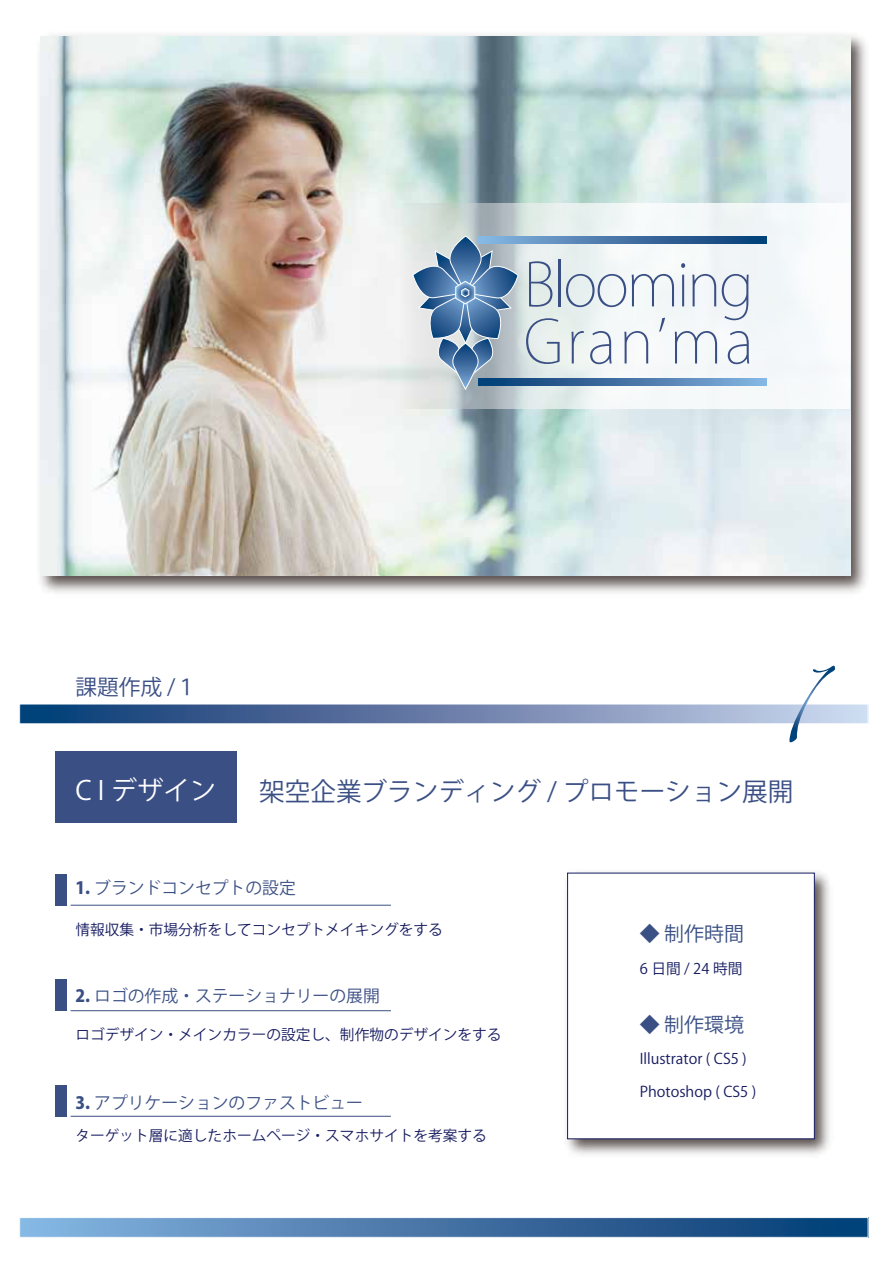
<style>
.page{position:relative;width:893px;height:1263px;background:#fff}
.page>*{position:absolute;margin:0;border:0;box-sizing:border-box;transform-origin:0 0}
.t1{font:200 59.25px/57px "Koz Go Pr 6 N";letter-spacing:-.04em;color:#3a4f84}
.t2{font:26.25px "Koz Go Pro";color:#fff}
.t3{font:25.65px "Koz Go Pro";color:#3a4f84}
.t4{font:21.75px "Koz Go Pro";color:#3a4f84}
.t5{font:19.95px "Koz Go Pro";color:#3a4f84}
.t6{font:16.8px "Koz Go Pro";color:#3a4f84}
.t7{font:14.7px "Koz Go Pro";color:#171c61}
.s1{font-weight:800}
</style>
<div class="page">
<img style="left:566px;top:872px;width:264px;height:283px">
<div style="left:567px;top:873px;width:248px;height:266px;background:#fff;border:1px solid #171c61"></div>
<div style="left:56px;top:751px;width:181px;height:72px;background:#3a4f84"></div>
<img style="left:40px;top:35px;width:827px;height:558px">
<img style="left:41px;top:36px;width:809px;height:540px">
<svg style="left:398px;top:204px;width:451px;height:204px"></svg>
<svg style="left:412px;top:236px;width:107px;height:154px;background:#8aa3bc"></svg>
<svg style="left:479px;top:378px;width:288px;height:8px;background:#4475a7"></svg>
<svg style="left:479px;top:236px;width:288px;height:7px;background:#4576a8"></svg>
<div style="left:20px;top:704px;width:848px;height:20px;background:linear-gradient(to right,#04336f,#d0d2ea)"></div>
<div style="left:20px;top:704px;width:848px;height:20px;border:1px solid #fff"></div>
<div style="left:20px;top:1217px;width:848px;height:20px;background:linear-gradient(to right,#88b3df,#013770)"></div>
<div style="left:20px;top:1217px;width:848px;height:20px;border:1px solid #fff"></div>
<svg style="left:789px;top:666px;width:46px;height:76px"></svg>
<hr style="left:71px;top:905px;width:320px;height:1px;background:#3a4f84">
<hr style="left:71px;top:1010px;width:320px;height:1px;background:#3a4f84">
<hr style="left:71px;top:1116px;width:320px;height:1px;background:#3a4f84">
<div style="left:56px;top:874px;width:11px;height:31px;background:#3a4f84"></div>
<div style="left:56px;top:979px;width:11px;height:32px;background:#3a4f84"></div>
<div style="left:56px;top:1085px;width:11px;height:31px;background:#3a4f84"></div>
<h3 class="t4" style="left:75px;top:673px;width:123px">課題作成 /１</h3>
<h1 class="t1" style="left:524px;top:257px;width:232px">Blooming<br>Granʼma</h1>
<h2 class="t2" style="left:75px;top:773px;width:142px">C I デザイン</h2>
<h3 class="t3" style="left:259px;top:775px;width:536px">架空企業ブランディング / プロモーション展開</h3>
<p class="t6" style="left:75px;top:877px;width:222px"><span class="s1">1.</span> ブランドコンセプトの設定</p>
<p class="t7" style="left:75px;top:920px;width:369px">情報収集・市場分析をしてコンセプトメイキングをする</p>
<p class="t6" style="left:75px;top:984px;width:306px"><span class="s1">2.</span> ロゴの作成・ステーショナリーの展開</p>
<p class="t7" style="left:75px;top:1025px;width:428px">ロゴデザイン・メインカラーの設定し、制作物のデザインをする</p>
<p class="t6" style="left:75px;top:1092px;width:289px"><span class="s1">3.</span> アプリケーションのファストビュー</p>
<p class="t7" style="left:75px;top:1126px;width:413px">ターゲット層に適したホームページ・スマホサイトを考案する</p>
<h3 class="t5" style="left:640px;top:921px;width:106px">◆ 制作時間</h3>
<p class="t7" style="left:640px;top:959px;width:104px">6 日間 / 24 時間</p>
<h3 class="t5" style="left:640px;top:1011px;width:106px">◆ 制作環境</h3>
<p class="t7" style="left:640px;top:1049px;width:109px">Illustrator ( CS5 )</p>
<p class="t7" style="left:640px;top:1082px;width:118px">Photoshop ( CS5 )</p>
</div>
